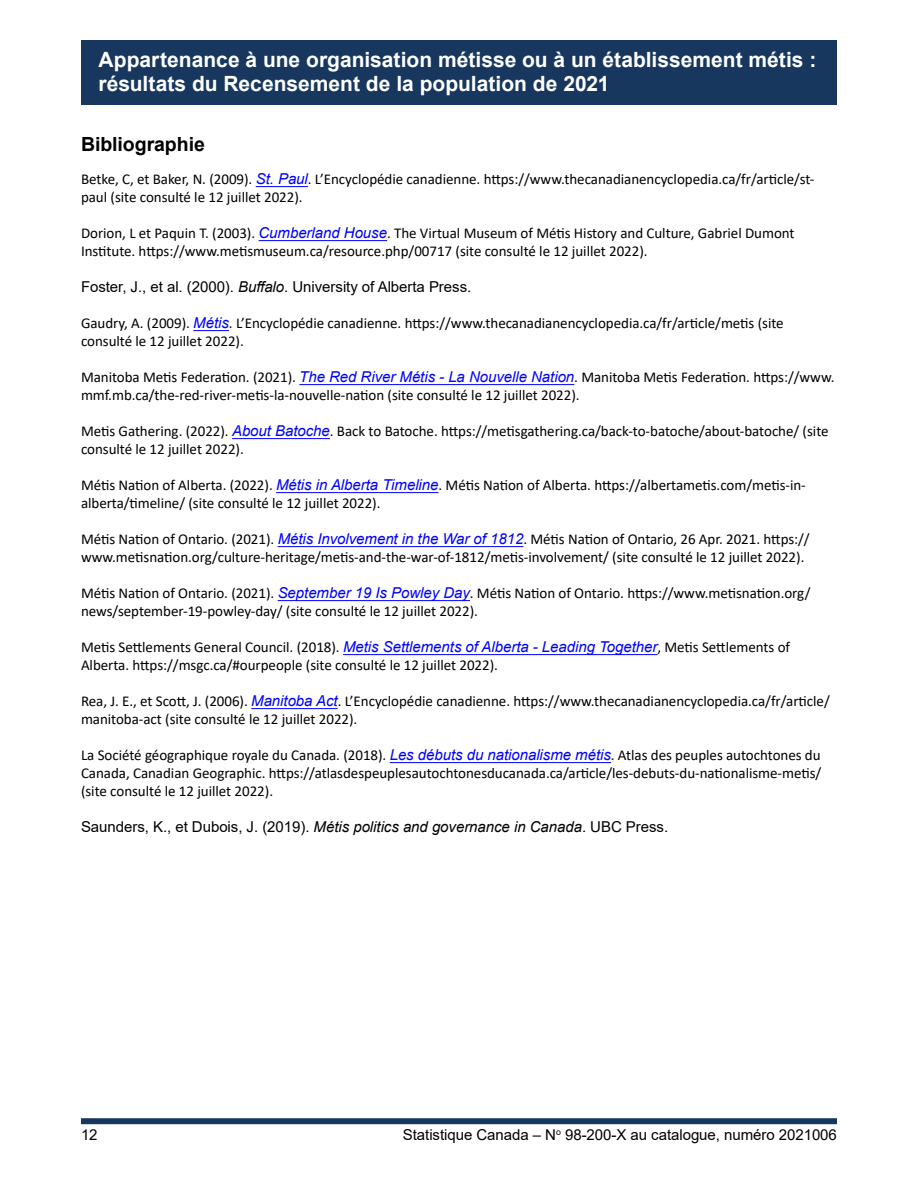
<style>
.page{position:relative;width:918px;height:1188px;background:#fff}
.page>*{position:absolute;margin:0;border:0;box-sizing:border-box;transform-origin:0 0}
.t1{font:700 21px/24px "Arial";color:#fff}
.t2{font:700 19.5px "Arial";letter-spacing:-.005em;color:#000}
.t3{font:15px/18px "Calibri";letter-spacing:-.005em;color:#000}
.t4{font:15px "Arial";letter-spacing:-.005em;color:#000}
.s1{font-family:"Arial";font-style:italic;color:#00f}
.s2{font-style:italic}
</style>
<div class="page">
<div style="left:81px;top:40px;width:756px;height:65px;background:#17375e"></div>
<div style="left:81px;top:1118px;width:756px;height:6px;background:#17375e"></div>
<hr style="left:256px;top:186px;width:52px;height:1px;background:#00f">
<hr style="left:259px;top:240px;width:128px;height:1px;background:#00f">
<hr style="left:193px;top:330px;width:36px;height:1px;background:#00f">
<hr style="left:299px;top:384px;width:275px;height:1px;background:#00f">
<hr style="left:232px;top:438px;width:98px;height:1px;background:#00f">
<hr style="left:276px;top:492px;width:163px;height:1px;background:#00f">
<hr style="left:278px;top:546px;width:245px;height:1px;background:#00f">
<hr style="left:278px;top:600px;width:192px;height:1px;background:#00f">
<hr style="left:343px;top:654px;width:315px;height:1px;background:#00f">
<hr style="left:251px;top:708px;width:87px;height:1px;background:#00f">
<hr style="left:390px;top:762px;width:221px;height:1px;background:#00f">
<h1 class="t1" style="left:99px;top:48px;width:719px">Appartenance à une organisation métisse ou à un établissement métis : résultats du Recensement de la population de 2021</h1>
<h2 class="t2" style="left:81px;top:130px;width:125px">Bibliographie</h2>
<p class="t3" style="left:81px;top:169px;width:735px">Betke, C, et Baker, N. (2009). <span class="s1">St. Paul</span>. L’Encyclopédie canadienne. https://www.thecanadianencyclopedia.ca/fr/article/st&shy;paul (site consulté le 12 juillet 2022).</p>
<p class="t3" style="left:81px;top:223px;width:715px">Dorion, L et Paquin T. (2003). <span class="s1">Cumberland House</span>. The Virtual Museum of Métis History and Culture, Gabriel Dumont<br>Institute. https://www.metismuseum.ca/resource.php/00717 (site consulté le 12 juillet 2022).</p>
<p class="t4" style="left:81px;top:276px;width:392px">Foster, J., et al. (2000). <span class="s2">Buffalo</span>. University of Alberta Press.</p>
<p class="t3" style="left:81px;top:313px;width:704px">Gaudry, A. (2009). <span class="s1">Métis</span>. L’Encyclopédie canadienne. https://www.thecanadianencyclopedia.ca/fr/article/metis (site consulté le 12 juillet 2022).</p>
<p class="t3" style="left:81px;top:367px;width:755px">Manitoba Metis Federation. (2021). <span class="s1">The Red River Métis - La Nouvelle Nation</span>. Manitoba Metis Federation. https://www. mmf.mb.ca/the-red-river-metis-la-nouvelle-nation (site consulté le 12 juillet 2022).</p>
<p class="t3" style="left:81px;top:421px;width:749px">Metis Gathering. (2022). <span class="s1">About Batoche</span>. Back to Batoche. https://metisgathering.ca/back-to-batoche/about-batoche/ (site consulté le 12 juillet 2022).</p>
<p class="t3" style="left:81px;top:475px;width:726px">Métis Nation of Alberta. (2022). <span class="s1">Métis in Alberta Timeline</span>. Métis Nation of Alberta. https://albertametis.com/metis-in&shy;alberta/timeline/ (site consulté le 12 juillet 2022).</p>
<p class="t3" style="left:81px;top:529px;width:730px">Métis Nation of Ontario. (2021). <span class="s1">Métis Involvement in the War of 1812</span>. Métis Nation of Ontario, 26 Apr. 2021. https:// www.metisnation.org/culture-heritage/metis-and-the-war-of-1812/metis-involvement/ (site consulté le 12 juillet 2022).</p>
<p class="t3" style="left:81px;top:583px;width:731px">Métis Nation of Ontario. (2021). <span class="s1">September 19 Is Powley Day</span>. Métis Nation of Ontario. https://www.metisnation.org/ news/september-19-powley-day/ (site consulté le 12 juillet 2022).</p>
<p class="t3" style="left:81px;top:637px;width:711px">Metis Settlements General Council. (2018). <span class="s1">Metis Settlements of Alberta - Leading Together</span>, Metis Settlements of<br>Alberta. https://msgc.ca/#ourpeople (site consulté le 12 juillet 2022).</p>
<p class="t3" style="left:81px;top:691px;width:750px">Rea, J. E., et Scott, J. (2006). <span class="s1">Manitoba Act</span>. L’Encyclopédie canadienne. https://www.thecanadianencyclopedia.ca/fr/article/ manitoba-act (site consulté le 12 juillet 2022).</p>
<p class="t3" style="left:81px;top:745px;width:742px;text-align:justify">La Société géographique royale du Canada. (2018). <span class="s1">Les débuts du nationalisme métis</span>. Atlas des peuples autochtones du Canada, Canadian Geographic. https://atlasdespeuplesautochtonesducanada.ca/article/les-debuts-du-nationalisme-metis/ (site consulté le 12 juillet 2022).</p>
<p class="t4" style="left:81px;top:816px;width:589px">Saunders, K., et Dubois, J. (2019). <span class="s2">Métis politics and governance in Canada</span>. UBC Press.</p>
<p class="t4" style="left:81px;top:1125px;width:18px">12</p>
<p class="t4" style="left:403px;top:1125px;width:436px">Statistique Canada – N<sup>o</sup> 98‑200-X au catalogue, numéro 2021006</p>
</div>
